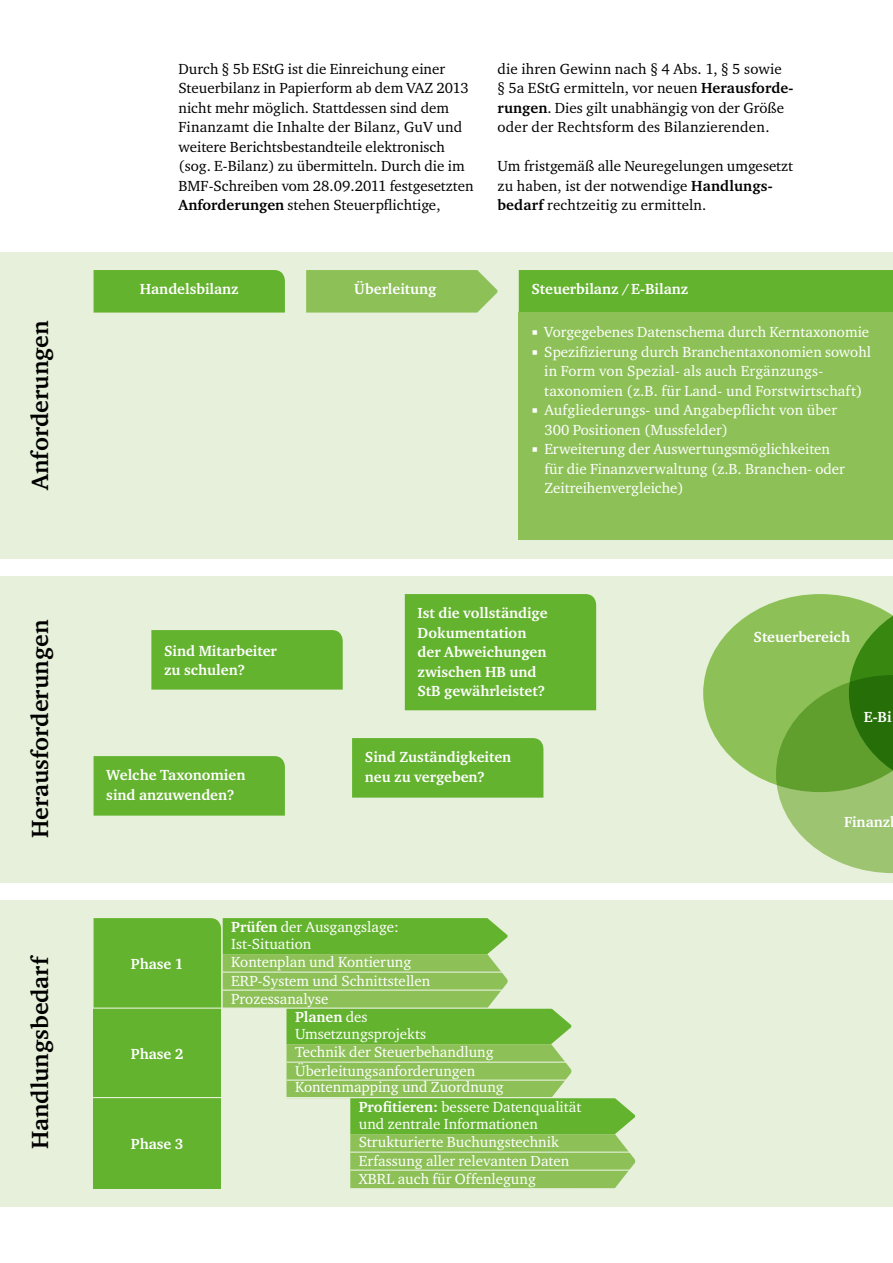
<style>
.page{position:relative;width:893px;height:1263px;background:#fff}
.page>*{position:absolute;margin:0;border:0;box-sizing:border-box;transform-origin:0 0}
.t1{font:700 24px "Charter ITC";color:#000}
.t2{font:15px/19.5px "Charter ITC";color:#fff}
.t3{font:15px/19.5px "Charter ITC";color:#000}
.t4{font:700 15px/19.5px "Charter ITC";color:#fff}
.s1{font-weight:700}
</style>
<div class="page">
<div style="left:0;top:252px;width:893px;height:306px;background:#e6f0da"></div>
<div style="left:0;top:576px;width:893px;height:306px;background:#e6f0da"></div>
<div style="left:0;top:900px;width:893px;height:306px;background:#e6f0da"></div>
<div style="left:94px;top:270px;width:191px;height:43px;background:#64b32f"></div>
<div style="left:94px;top:756px;width:191px;height:60px;background:#64b32f"></div>
<div style="left:151px;top:630px;width:192px;height:60px;background:#64b32f"></div>
<div style="left:352px;top:738px;width:191px;height:60px;background:#64b32f"></div>
<div style="left:405px;top:594px;width:191px;height:116px;background:#64b32f"></div>
<div style="left:519px;top:270px;width:374px;height:43px;background:#64b32f"></div>
<div style="left:519px;top:313px;width:374px;height:227px;background:#8dc158"></div>
<svg style="left:306px;top:270px;width:192px;height:43px;background:#92c360"></svg>
<svg style="left:703px;top:594px;width:190px;height:279px"></svg>
<svg style="left:94px;top:918px;width:541px;height:270px"></svg>
<div style="left:94px;top:1008px;width:127px;height:90px;background:#64b32f"></div>
<div style="left:94px;top:1098px;width:127px;height:90px;background:#64b32f"></div>
<hr style="left:223px;top:971px;width:287px;height:2px;background:#e6f0da">
<hr style="left:73px;top:1007px;width:511px;height:2px;background:#e6f0da">
<hr style="left:73px;top:1097px;width:547px;height:1px;background:#e6f0da">
<hr style="left:286px;top:1061px;width:288px;height:2px;background:#e6f0da">
<hr style="left:350px;top:1151px;width:288px;height:2px;background:#e6f0da">
<hr style="left:223px;top:989px;width:287px;height:2px;background:#e6f0da">
<hr style="left:286px;top:1079px;width:288px;height:2px;background:#e6f0da">
<hr style="left:350px;top:1169px;width:288px;height:2px;background:#e6f0da">
<h1 class="t1" style="left:25px;top:490px;width:171px;rotate:-90deg">Anforderungen</h1>
<h1 class="t1" style="left:25px;top:838px;width:220px;rotate:-90deg">Herausforderungen</h1>
<h1 class="t1" style="left:25px;top:1149px;width:196px;rotate:-90deg">Handlungsbedarf</h1>
<p class="t3" style="left:179px;top:59px;width:297px">Durch § 5b EStG ist die Einreichung einer Steuerbilanz in Papierform ab dem VAZ 2013 nicht mehr möglich. Stattdessen sind dem Finanzamt die Inhalte der Bilanz, GuV und weitere Berichtsbestandteile elektronisch (sog. E-Bilanz) zu übermitteln. Durch die im BMF-Schreiben vom 28.09.2011 festgesetzten <span class="s1">Anforderungen</span> stehen Steuerpflichtige,</p>
<p class="t3" style="left:497px;top:59px;width:297px">die ihren Gewinn nach § 4 Abs. 1, § 5 sowie<br>§ 5a EStG ermitteln, vor neuen <span class="s1">Herausforde&shy;rungen</span>. Dies gilt unabhängig von der Größe oder der Rechtsform des Bilanzierenden.</p>
<p class="t3" style="left:497px;top:156px;width:297px">Um fristgemäß alle Neuregelungen umgesetzt zu haben, ist der notwendige <span class="s1">Handlungs&shy;bedarf</span> rechtzeitig zu ermitteln.</p>
<p class="t4" style="left:140px;top:279px;width:100px">Handelsbilanz</p>
<p class="t4" style="left:164px;top:641px;width:114px">Sind Mitarbeiter zu schulen?</p>
<p class="t4" style="left:106px;top:765px;width:141px">Welche Taxonomien sind anzuwenden?</p>
<p class="t4" style="left:354px;top:279px;width:84px">Überleitung</p>
<p class="t4" style="left:531px;top:279px;width:158px">Steuerbilanz /E-Bilanz</p>
<p class="t2" style="left:531px;top:322px;width:339px">▪ Vorgegebenes Datenschema durch Kerntaxonomie</p>
<p class="t2" style="left:544px;top:342px;width:328px;text-indent:-13px">▪ Spezifizierung durch Branchentaxonomien sowohl in Form von Spezial- als auch Ergänzungs&shy;taxonomien (z.B. für Land- und Forstwirtschaft)</p>
<p class="t2" style="left:544px;top:400px;width:294px;text-indent:-13px">▪ Aufgliederungs- und Angabepflicht von über<br>300 Positionen (Mussfelder)</p>
<p class="t2" style="left:544px;top:439px;width:302px;text-indent:-13px">▪ Erweiterung der Auswertungsmöglichkeiten für die Finanzverwaltung (z.B. Branchen- oder<br>Zeitreihenvergleiche)</p>
<p class="t4" style="left:418px;top:603px;width:132px">Ist die vollständige<br>Dokumentation der Abweichungen zwischen HB und<br>StB gewährleistet?</p>
<p class="t4" style="left:365px;top:747px;width:148px">Sind Zuständigkeiten neu zu vergeben?</p>
<p class="t4" style="left:754px;top:626px;width:98px">Steuerbereich</p>
<p class="t4" style="left:864px;top:707px;width:29px">E-Bi</p>
<p class="t4" style="left:844px;top:812px;width:48px">Finanz</p>
<p class="t2" style="left:231px;top:919px;width:169px;line-height:16.5px"><span class="s1">Prüfen</span> der Ausgangslage:<br>Ist-Situation</p>
<p class="t4" style="left:131px;top:954px;width:54px">Phase 1</p>
<p class="t2" style="left:231px;top:952px;width:182px">Kontenplan und Kontierung</p>
<p class="t2" style="left:231px;top:970px;width:201px">ERP-System und Schnittstellen</p>
<p class="t2" style="left:231px;top:988px;width:99px">Prozessanalyse</p>
<p class="t2" style="left:295px;top:1009px;width:133px;line-height:16.5px"><span class="s1">Planen</span> des<br>Umsetzungsprojekts</p>
<p class="t4" style="left:131px;top:1044px;width:54px">Phase 2</p>
<p class="t2" style="left:295px;top:1042px;width:200px">Technik der Steuerbehandlung</p>
<p class="t2" style="left:295px;top:1060px;width:182px">Überleitungsanforderungen</p>
<p class="t2" style="left:295px;top:1077px;width:210px">Kontenmapping und Zuordnung</p>
<p class="t2" style="left:359px;top:1099px;width:224px;line-height:16.5px"><span class="s1">Profitieren:</span> bessere Datenqualität und zentrale Informationen</p>
<p class="t4" style="left:131px;top:1134px;width:54px">Phase 3</p>
<p class="t2" style="left:359px;top:1132px;width:201px">Strukturierte Buchungstechnik</p>
<p class="t2" style="left:359px;top:1150px;width:212px">Erfassung aller relevanten Daten</p>
<p class="t2" style="left:359px;top:1168px;width:179px">XBRL auch für Offenlegung</p>
</div>
